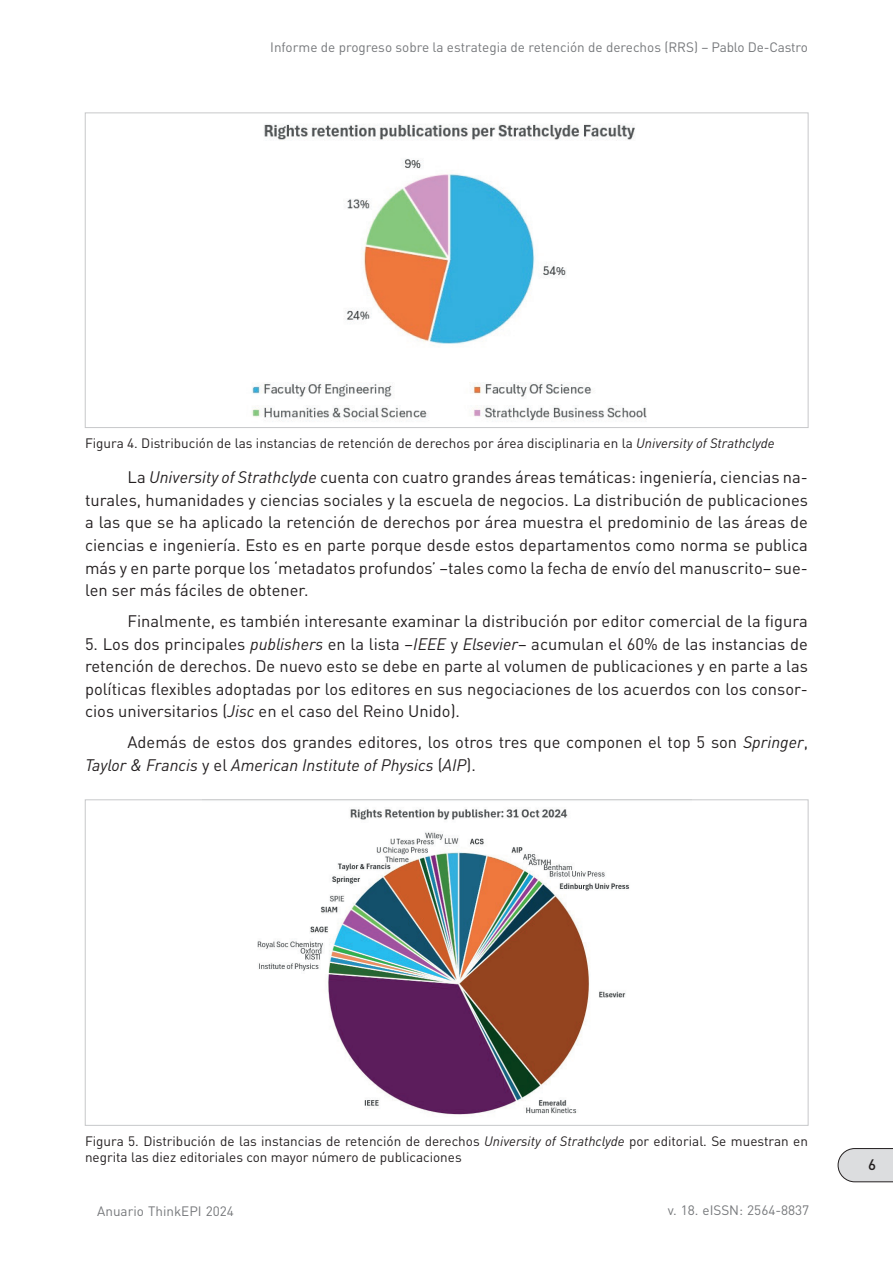
<style>
.page{position:relative;width:893px;height:1263px;background:#fff}
.page>*{position:absolute;margin:0;border:0;box-sizing:border-box;transform-origin:0 0}
.t1{font:16.5px/22.5px "DIN Pro";color:#231f20;text-align:justify}
.t2{font:500 15px "DIN Pro";color:#231f20}
.t3{font:13.5px/16.2px "DIN Pro";color:#231f20}
.t4{font:13.5px "DIN Pro";color:#76787b}
.t5{font:13.5px "DIN Pro";color:#76787b}
.s1{font-style:italic}
</style>
<div class="page">
<svg style="left:838px;top:1148px;width:55px;height:34px;background:#d2d3d5"></svg>
<img style="left:252px;top:124px;width:395px;height:297px">
<img style="left:257px;top:809px;width:373px;height:307px">
<p class="t4" style="left:270px;top:37px;width:539px">Informe de progreso sobre la estrategia de retención de derechos (RRS) – Pablo De-Castro</p>
<p class="t3" style="left:85px;top:434px;width:691px">Figura 4. Distribución de las instancias de retención de derechos por área disciplinaria en la <span class="s1">University of Strathclyde</span></p>
<p class="t1" style="left:85px;top:465px;width:724px;text-indent:43px">La <span class="s1">University of Strathclyde</span> cuenta con cuatro grandes áreas temáticas: ingeniería, ciencias na&shy;turales, humanidades y ciencias sociales y la escuela de negocios. La distribución de publicaciones a las que se ha aplicado la retención de derechos por área muestra el predominio de las áreas de ciencias e ingeniería. Esto es en parte porque desde estos departamentos como norma se publica más y en parte porque los ‘metadatos profundos’ –tales como la fecha de envío del manuscrito– sue&shy;len ser más fáciles de obtener.</p>
<p class="t1" style="left:128px;top:608px;width:682px">Finalmente, es también interesante examinar la distribución por editor comercial de la figura</p>
<p class="t1" style="left:85px;top:631px;width:724px">5. Los dos principales <span class="s1">publishers</span> en la lista –<span class="s1">IEEE</span> y <span class="s1">Elsevier</span>– acumulan el 60% de las instancias de retención de derechos. De nuevo esto se debe en parte al volumen de publicaciones y en parte a las políticas flexibles adoptadas por los editores en sus negociaciones de los acuerdos con los consor&shy;cios universitarios (<span class="s1">Jisc</span> en el caso del Reino Unido).</p>
<p class="t1" style="left:85px;top:729px;width:724px;text-indent:43px">Además de estos dos grandes editores, los otros tres que componen el top 5 son <span class="s1">Springer</span>,<br><span class="s1">Taylor &amp; Francis</span> y el <span class="s1">American Institute of Physics</span> (<span class="s1">AIP</span>).</p>
<p class="t3" style="left:85px;top:1132px;width:724px">Figura 5. Distribución de las instancias de retención de derechos <span class="s1">University of Strathclyde</span> por editorial. Se muestran en negrita las diez editoriales con mayor número de publicaciones</p>
<p class="t5" style="left:97px;top:1202px;width:138px">Anuario ThinkEPI 2024</p>
<p class="t4" style="left:668px;top:1200px;width:143px">v. 18. eISSN: 2564-8837</p>
<p class="t2" style="left:868px;top:1152px;width:9px">6</p>
</div>
